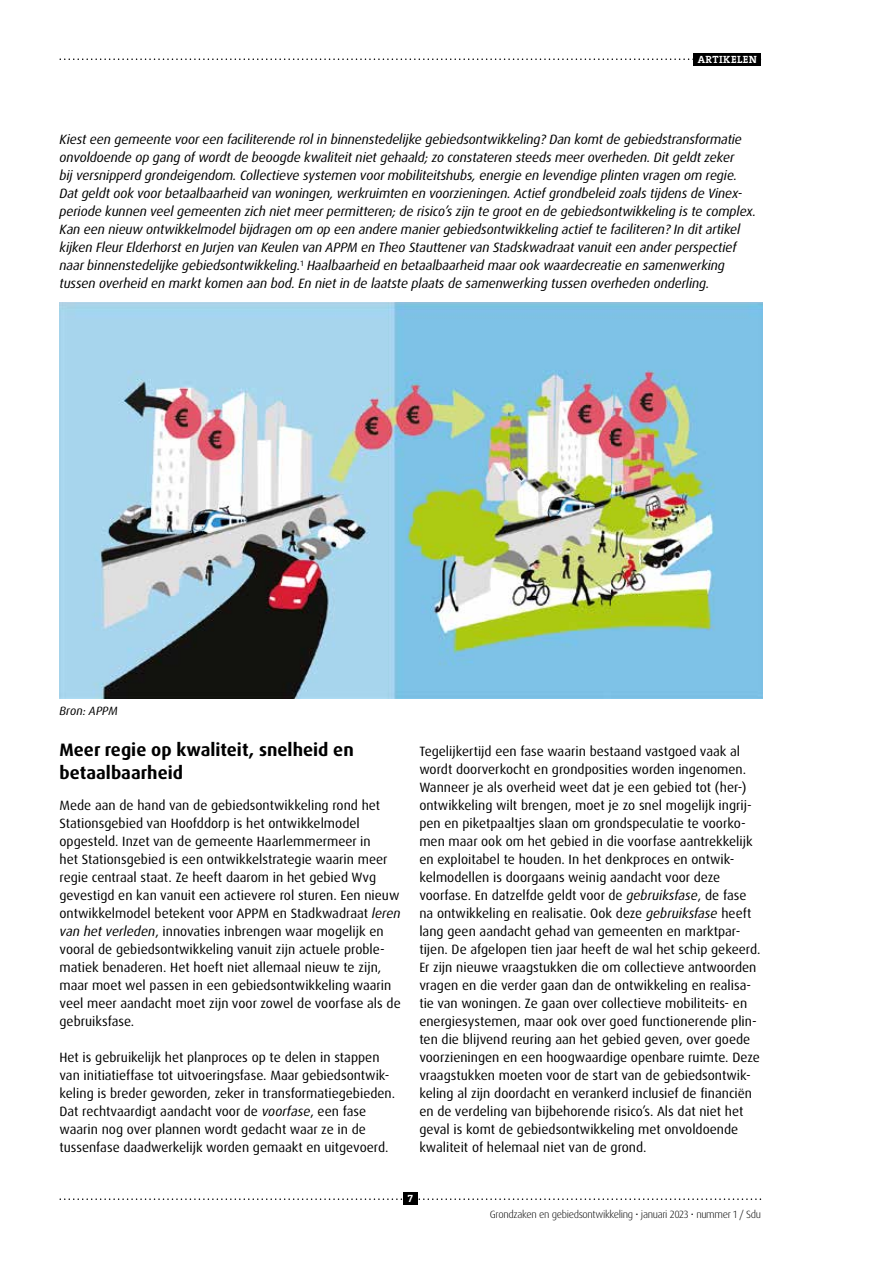
<style>
.page{position:relative;width:893px;height:1263px;background:#fff}
.page>*{position:absolute;margin:0;border:0;box-sizing:border-box;transform-origin:0 0}
.t1{font:700 18px/22.5px "Dax OT";color:#000}
.t2{font:13.5px/18px "Dax OT";color:#000}
.t3{font:italic 13.5px/18px "Dax OT";letter-spacing:-.01em;color:#000}
.t4{font:italic 12px "Dax OT";color:#000}
.t5{font:300 10.5px "Dax OT";letter-spacing:-.03em;color:#000}
.t6{font:700 10.5px "The Serif B W7";letter-spacing:.045em;color:#fff}
.s1{font-style:italic}
</style>
<div class="page">
<img style="left:60px;top:303px;width:702px;height:395px">
<svg style="left:60px;top:1198px;width:701px;height:2px"></svg>
<div style="left:403px;top:1192px;width:14px;height:12px;background:#000"></div>
<svg style="left:60px;top:58px;width:633px;height:2px"></svg>
<div style="left:693px;top:54px;width:68px;height:12px;background:#000"></div>
<p class="t6" style="left:698px;top:53px;width:61px">ARTIKELEN</p>
<p class="t3" style="left:60px;top:130px;width:698px">Kiest een gemeente voor een faciliterende rol in binnen stedelijke gebiedsontwikkeling? Dan komt de gebiedstransformatie onvoldoende op gang of wordt de beoogde kwaliteit niet gehaald; zo constateren steeds meer overheden. Dit geldt zeker<br>bij versnipperd grondeigendom. Collectieve systemen voor mobiliteitshubs, energie en levendige plinten vragen om regie.<br>Dat geldt ook voor betaalbaarheid van woningen, werkruimten en voorzieningen. Actief grondbeleid zoals tijdens de Vinex&shy;periode kunnen veel gemeenten zich niet meer permitteren; de risico’s zijn te groot en de gebiedsontwikkeling is te complex.<br>Kan een nieuw ontwikkelmodel bijdragen om op een andere manier gebiedsontwikkeling actief te faciliteren? In dit artikel kijken Fleur Elderhorst en Jurjen van Keulen van APPM en Theo Stauttener van Stadskwadraat vanuit een ander perspectief naar binnenstedelijke gebiedsontwikkeling.<sup>1</sup> Haalbaarheid en betaalbaarheid maar ook waardecreatie en samenwerking tussen overheid en markt komen aan bod. En niet in de laatste plaats de samenwerking tussen overheden onderling.</p>
<p class="t4" style="left:60px;top:703px;width:60px">Bron: APPM</p>
<h1 class="t1" style="left:60px;top:739px;width:296px">Meer regie op kwaliteit, snelheid en betaalbaarheid</h1>
<p class="t2" style="left:60px;top:796px;width:343px">Mede aan de hand van de gebiedsontwikkeling rond het Stationsgebied van Hoofddorp is het ontwikkelmodel opgesteld. Inzet van de gemeente Haarlemmermeer in<br>het Stationsgebied is een ontwikkelstrategie waarin meer regie centraal staat. Ze heeft daarom in het gebied Wvg gevestigd en kan vanuit een actievere rol sturen. Een nieuw ontwikkelmodel betekent voor APPM en Stadkwadraat <span class="s1">leren van het verleden</span>, innovaties inbrengen waar mogelijk en vooral de gebiedsontwikkeling vanuit zijn actuele proble&shy;matiek benaderen. Het hoeft niet allemaal nieuw te zijn, maar moet wel passen in een gebiedsontwikkeling waarin veel meer aandacht moet zijn voor zowel de voorfase als de gebruiksfase.</p>
<p class="t2" style="left:60px;top:1048px;width:337px">Het is gebruikelijk het planproces op te delen in stappen van initiatieffase tot uitvoeringsfase. Maar gebiedsontwik&shy;keling is breder geworden, zeker in transformatiegebieden.<br>Dat rechtvaardigt aandacht voor de <span class="s1">voorfase</span>, een fase waarin nog over plannen wordt gedacht waar ze in de tussenfase daadwerkelijk worden gemaakt en uitgevoerd.</p>
<p class="t2" style="left:419px;top:742px;width:343px">Tegelijkertijd een fase waarin bestaand vastgoed vaak al wordt doorverkocht en grondposities worden ingenomen.<br>Wanneer je als overheid weet dat je een gebied tot (her-) ontwikkeling wilt brengen, moet je zo snel mogelijk ingrij&shy;pen en piketpaaltjes slaan om grondspeculatie te voorko&shy;men maar ook om het gebied in die voorfase aantrekkelijk en exploitabel te houden. In het denkproces en ontwik&shy;kelmodellen is doorgaans weinig aandacht voor deze voorfase. En datzelfde geldt voor de <span class="s1">gebruiksfase</span>, de fase na ontwikkeling en realisatie. Ook deze <span class="s1">gebruiksfase</span> heeft lang geen aandacht gehad van gemeenten en marktpar&shy;tijen. De afgelopen tien jaar heeft de wal het schip gekeerd.<br>Er zijn nieuwe vraagstukken die om collectieve antwoorden vragen en die verder gaan dan de ontwikkeling en realisa&shy;tie van woningen. Ze gaan over collectieve mobiliteits- en energiesystemen, maar ook over goed functionerende plin&shy;ten die blijvend reuring aan het gebied geven, over goede voorzieningen en een hoogwaardige openbare ruimte. Deze vraagstukken moeten voor de start van de gebiedsontwik&shy;keling al zijn doordacht en verankerd inclusief de financiën en de verdeling van bijbehorende risico’s. Als dat niet het geval is komt de gebiedsontwikkeling met onvoldoende kwaliteit of helemaal niet van de grond.</p>
<p class="t6" style="left:407px;top:1191px;width:7px">7</p>
<p class="t5" style="left:490px;top:1207px;width:273px">Grondzaken en gebiedsontwikkeling • januari 2023 • nummer 1 / Sdu</p>
</div>
